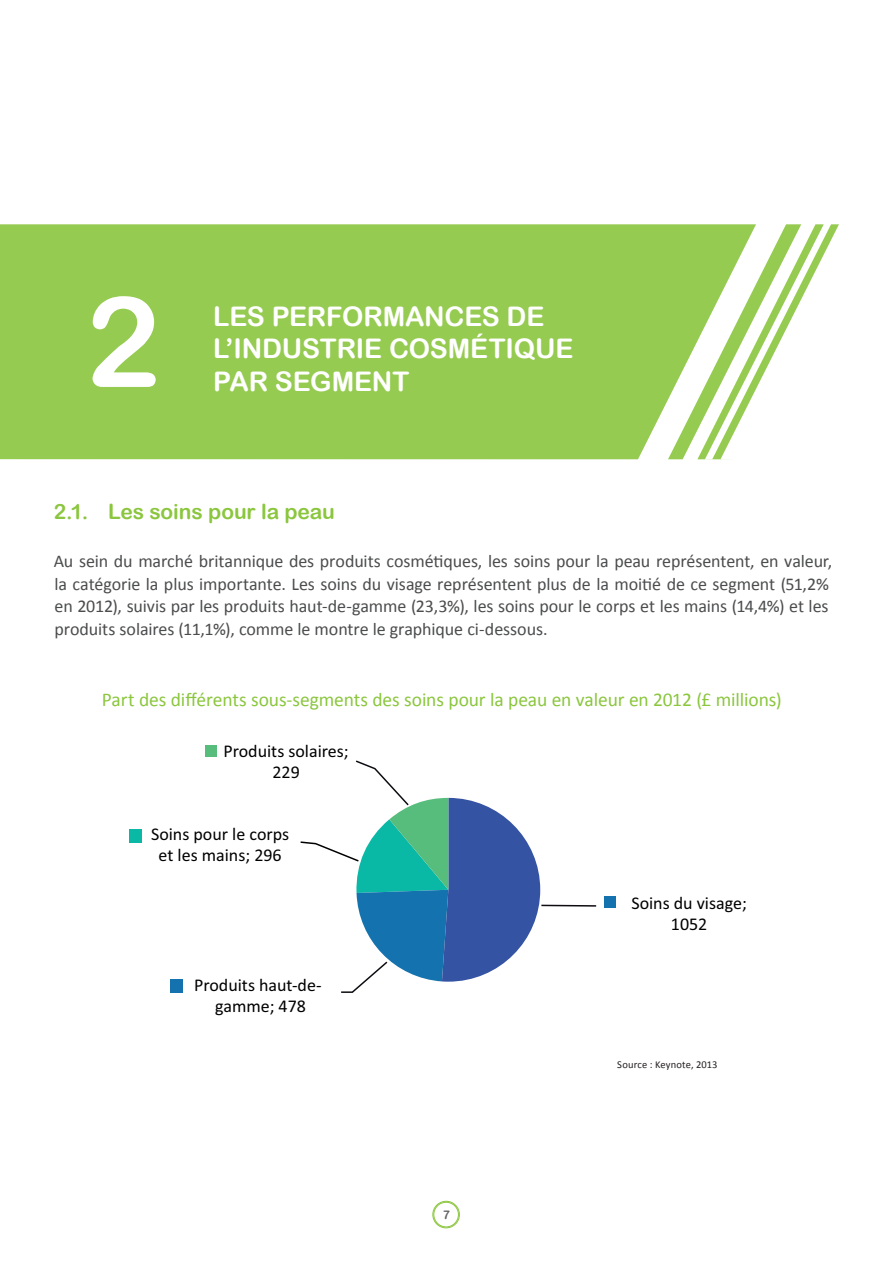
<style>
.page{position:relative;width:893px;height:1263px;background:#fff}
.page>*{position:absolute;margin:0;border:0;box-sizing:border-box;transform-origin:0 0}
.B_-_bodytext_w_0mm_s{font:126px "Arial Rounded MT Bold";color:#fff}
.T_-_new_main_title{font:27px "Arial Rounded MT Bold";letter-spacing:-.01em;color:#fff}
.B_-_bodytext_w__3mm{font:21px "Arial Rounded MT Bold";letter-spacing:-.005em;color:#8bc63e}
.S_-_source{font:19.5px "Calibri";letter-spacing:-.01em;color:#8bc63e}
.B_-_bodytext_w__3mm-2{font:18px/22.5px "Calibri";letter-spacing:-.01em;color:#4b4c4d}
.t1{font:18px/21.6px "Calibri";color:#000;text-align:center}
.S_-_source-2{font:10.5px "Calibri";letter-spacing:.01em;color:#231f20}
</style>
<div class="page">
<div style="left:433px;top:1201px;width:27px;height:27px;border:1px solid #8bc63e;border-radius:50%"></div>
<div style="left:434px;top:1202px;width:25px;height:25px;border:1px solid #8bc63e;border-radius:50%"></div>
<svg style="left:0;top:224px;width:839px;height:235px;background:#a3d168"></svg>
<div style="left:205px;top:745px;width:12px;height:12px;background:#57bd7c"></div>
<div style="left:604px;top:896px;width:11px;height:12px;background:#1473ae"></div>
<div style="left:170px;top:979px;width:12px;height:13px;background:#1473ae"></div>
<div style="left:129px;top:829px;width:12px;height:14px;background:#09b9a6"></div>
<svg style="left:300px;top:760px;width:297px;height:233px"></svg>
<p class="B_-_bodytext_w_0mm_s" style="left:86px;top:268px;width:65px">2</p>
<p class="T_-_new_main_title" style="left:213px;top:300px;width:150px">LES PERFORMANCES</p>
<p class="T_-_new_main_title" style="left:507px;top:300px;width:19px">DE</p>
<p class="T_-_new_main_title" style="left:213px;top:333px;width:38px">L’INDUSTRIE</p>
<p class="T_-_new_main_title" style="left:389px;top:333px;width:21px">COSM</p>
<p class="T_-_new_main_title" style="left:470px;top:333px;width:37px">ÉTIQUE</p>
<p class="T_-_new_main_title" style="left:213px;top:365px;width:139px">PAR SEGMENT</p>
<p class="B_-_bodytext_w__3mm" style="left:54px;top:499px;width:283px">2.1 . LES SOINS POUR LA PEAU</p>
<p class="B_-_bodytext_w__3mm-2" style="left:54px;top:549px;width:780px">Au sein du marché britannique des produits cosmétiques, les soins pour la peau représentent, en valeur, la catégorie la plus importante. Les soins du visage représentent plus de la moitié de ce segment (51,2% en 2012), suivis par les produits haut-de-gamme (23,3%), les soins pour le corps et les mains (14,4%) et les produits solaires (11,1%), comme le montre le graphique ci-dessous.</p>
<p class="S_-_source" style="left:102px;top:688px;width:681px">Part des différents sous-segments des soins pour la peau en valeur en 2012 (£ millions)</p>
<p class="t1" style="left:223px;top:739px;width:127px">Produits solaires;<br>229</p>
<p class="t1" style="left:151px;top:822px;width:140px">Soins pour le corps et les mains; 296</p>
<p class="t1" style="left:194px;top:973px;width:129px">Produits haut-de&shy;gamme; 478</p>
<p class="t1" style="left:631px;top:891px;width:117px">Soins du visage;<br>1052</p>
<p class="S_-_source-2" style="left:617px;top:1058px;width:102px">Source : Keynote, 2013</p>
</div>
